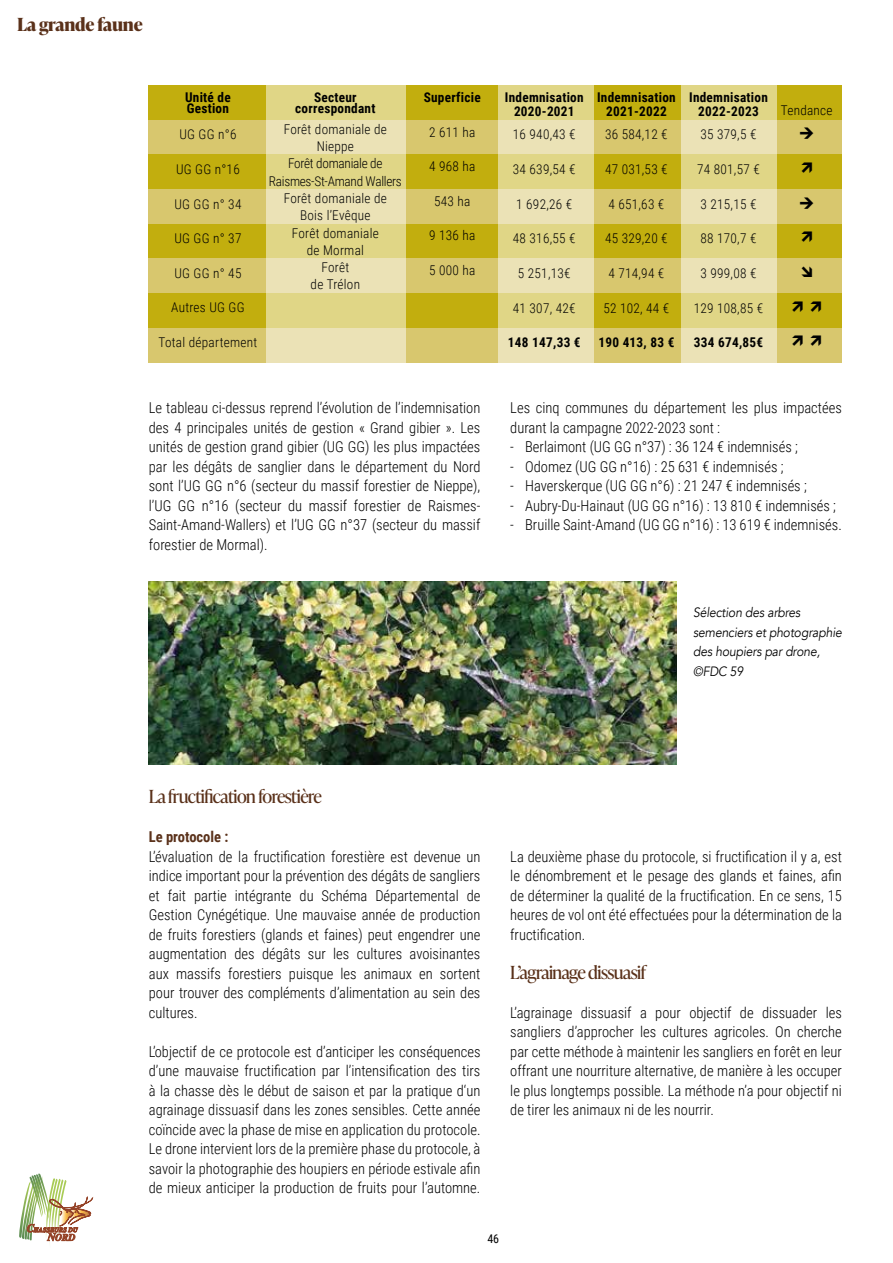
<style>
.page{position:relative;width:893px;height:1263px;background:#fff}
.page>*{position:absolute;margin:0;border:0;box-sizing:border-box;transform-origin:0 0}
.t1{font:18px "Ivy Presto Headline";letter-spacing:-.03em;color:#5a311a}
.t2{font:700 18px "Ivy Presto Headline";letter-spacing:-.01em;color:#5a311a}
.t3{font:300 15px/19.5px "Roboto Condensed";color:#000;text-align:justify}
.t4{font:700 15px "Roboto Condensed";color:#5a311a}
.t5{font:300 13.5px/17.4px "Roboto Condensed";letter-spacing:.02em;color:#000;text-align:center}
.t6{font:700 13.5px/14.4px "Roboto Condensed";letter-spacing:.02em;color:#000;text-align:center}
.t7{font:italic 13.5px/19.5px "Avenir";letter-spacing:-.01em;color:#000;scale:.9 1}
.t8{font:13.5px "Mini Pics International";color:#000}
.t9{font:12px "Roboto Condensed";color:#000}
</style>
<div class="page">
<svg style="left:19px;top:1173px;width:74px;height:70px"></svg>
<img style="left:149px;top:581px;width:527px;height:183px">
<div style="left:149px;top:85px;width:693px;height:35px;background:#c2ae0e"></div>
<div style="left:149px;top:120px;width:693px;height:34px;background:#d8c76e"></div>
<div style="left:149px;top:154px;width:693px;height:35px;background:#c2ae0e"></div>
<div style="left:149px;top:189px;width:693px;height:35px;background:#d8c76e"></div>
<div style="left:149px;top:224px;width:693px;height:34px;background:#c2ae0e"></div>
<div style="left:149px;top:258px;width:693px;height:35px;background:#d8c76e"></div>
<div style="left:149px;top:293px;width:693px;height:35px;background:#c2ae0e"></div>
<div style="left:149px;top:328px;width:693px;height:34px;background:#d8c76e"></div>
<svg style="left:266px;top:85px;width:139px;height:277px;background:#e5db9d"></svg>
<svg style="left:498px;top:85px;width:96px;height:277px;background:#e5db9d"></svg>
<svg style="left:682px;top:85px;width:95px;height:277px;background:#e5db9d"></svg>
<p class="t2" style="left:17px;top:11px;width:127px">La grande faune</p>
<p class="t6" style="left:185px;top:91px;width:47px;line-height:11.2px;text-align:left">Unité de<br>Gestion</p>
<p class="t5" style="left:179px;top:125px;width:59px">UG GG n°6</p>
<p class="t5" style="left:176px;top:160px;width:65px">UG GG n°16</p>
<p class="t5" style="left:174px;top:194px;width:69px">UG GG n° 34</p>
<p class="t5" style="left:174px;top:229px;width:69px">UG GG n° 37</p>
<p class="t5" style="left:174px;top:264px;width:69px">UG GG n° 45</p>
<p class="t5" style="left:171px;top:298px;width:75px">Autres UG GG</p>
<p class="t5" style="left:159px;top:333px;width:100px">Total département</p>
<p class="t6" style="left:295px;top:91px;width:82px;line-height:11.2px">Secteur correspondant</p>
<p class="t5" style="left:269px;top:119px;width:135px">Forêt domaniale de<br>Nieppe<br>Forêt domaniale de<br>Raismes-St-Amand Wallers<br>Forêt domaniale de<br>Bois l’Evêque<br>Forêt domaniale<br>de Mormal<br>Forêt<br>de Trélon</p>
<p class="t6" style="left:424px;top:89px;width:59px">Superficie</p>
<p class="t5" style="left:429px;top:122px;width:48px">2 611 ha</p>
<p class="t5" style="left:429px;top:157px;width:48px">4 968 ha</p>
<p class="t5" style="left:434px;top:192px;width:38px">543 ha</p>
<p class="t5" style="left:429px;top:226px;width:48px">9 136 ha</p>
<p class="t5" style="left:429px;top:261px;width:48px">5 000 ha</p>
<p class="t6" style="left:505px;top:89px;width:80px">Indemnisation<br>2020-2021</p>
<p class="t5" style="left:513px;top:125px;width:64px">16 940,43 €</p>
<p class="t5" style="left:513px;top:160px;width:64px">34 639,54 €</p>
<p class="t5" style="left:516px;top:195px;width:58px">1 692,26 €</p>
<p class="t5" style="left:513px;top:229px;width:64px">48 316,55 €</p>
<p class="t5" style="left:518px;top:264px;width:54px">5 251,13€</p>
<p class="t5" style="left:513px;top:299px;width:64px">41 307, 42€</p>
<p class="t6" style="left:508px;top:335px;width:74px">148 147,33 €</p>
<p class="t6" style="left:597px;top:89px;width:80px">Indemnisation<br>2021-2022</p>
<p class="t5" style="left:605px;top:125px;width:64px">36 584,12 €</p>
<p class="t5" style="left:605px;top:160px;width:64px">47 031,53 €</p>
<p class="t5" style="left:608px;top:195px;width:58px">4 651,63 €</p>
<p class="t5" style="left:605px;top:229px;width:64px">45 329,20 €</p>
<p class="t5" style="left:608px;top:264px;width:58px">4 714,94 €</p>
<p class="t5" style="left:603px;top:299px;width:67px">52 102, 44 €</p>
<p class="t6" style="left:598px;top:335px;width:78px">190 413, 83 €</p>
<p class="t6" style="left:689px;top:89px;width:80px">Indemnisation<br>2022-2023</p>
<p class="t5" style="left:700px;top:125px;width:58px">35 379,5 €</p>
<p class="t5" style="left:697px;top:160px;width:64px">74 801,57 €</p>
<p class="t5" style="left:700px;top:195px;width:58px">3 215,15 €</p>
<p class="t5" style="left:700px;top:229px;width:58px">88 170,7 €</p>
<p class="t5" style="left:700px;top:264px;width:58px">3 999,08 €</p>
<p class="t5" style="left:694px;top:299px;width:71px">129 108,85 €</p>
<p class="t6" style="left:694px;top:335px;width:71px">334 674,85€</p>
<p class="t5" style="left:781px;top:101px;width:53px">Tendance</p>
<p class="t8" style="left:800px;top:128px;width:15px">E</p>
<p class="t8" style="left:801px;top:162px;width:13px">H</p>
<p class="t8" style="left:800px;top:197px;width:15px">E</p>
<p class="t8" style="left:801px;top:232px;width:13px">H</p>
<p class="t8" style="left:801px;top:266px;width:13px">C</p>
<p class="t8" style="left:792px;top:301px;width:31px">H H</p>
<p class="t8" style="left:792px;top:336px;width:31px">H H</p>
<p class="t3" style="left:149px;top:397px;width:333px">Le tableau ci-dessus reprend l’évolution de l’indemnisation des 4 principales unités de gestion « Grand gibier ». Les unités de gestion grand gibier (UG GG) les plus impactées par les dégâts de sanglier dans le département du Nord sont l’UG GG n°6 (secteur du massif forestier de Nieppe), l’UG GG n°16 (secteur du massif forestier de Raismes-Saint-Amand-Wallers) et l’UG GG n°37 (secteur du massif forestier de Mormal).</p>
<p class="t3" style="left:510px;top:397px;width:333px">Les cinq communes du département les plus impactées durant la campagne 2022-2023 sont :</p>
<p class="t3" style="left:510px;top:436px;width:289px">- Berlaimont (UG GG n°37) : 36 124 € indemnisés ;</p>
<p class="t3" style="left:510px;top:456px;width:275px">- Odomez (UG GG n°16) : 25 631 € indemnisés ;</p>
<p class="t3" style="left:510px;top:475px;width:298px">- Haverskerque (UG GG n°6) : 21 247 € indemnisés ;</p>
<p class="t3" style="left:510px;top:495px;width:327px">- Aubry-Du-Hainaut (UG GG n°16) : 13 810 € indemnisés ;</p>
<p class="t3" style="left:510px;top:514px;width:333px">- Bruille Saint-Amand (UG GG n°16) : 13 619 € indemnisés.</p>
<p class="t7" style="left:693px;top:603px;width:167px">Sélection des arbres semenciers et photographie des houpiers par drone, ©FDC 59</p>
<p class="t1" style="left:149px;top:784px;width:174px">La fructification forestière</p>
<p class="t4" style="left:149px;top:826px;width:81px">Le protocole :</p>
<p class="t3" style="left:149px;top:846px;width:333px">L’évaluation de la fructification forestière est devenue un indice important pour la prévention des dégâts de sangliers et fait partie intégrante du Schéma Départemental de Gestion Cynégétique. Une mauvaise année de production de fruits forestiers (glands et faines) peut engendrer une augmentation des dégâts sur les cultures avoisinantes aux massifs forestiers puisque les animaux en sortent pour trouver des compléments d’alimentation au sein des cultures.</p>
<p class="t3" style="left:149px;top:1041px;width:333px">L’objectif de ce protocole est d’anticiper les conséquences d’une mauvaise fructification par l’intensification des tirs à la chasse dès le début de saison et par la pratique d‘un agrainage dissuasif dans les zones sensibles. Cette année coïncide avec la phase de mise en application du protocole.<br>Le drone intervient lors de la première phase du protocole, à savoir la photographie des houpiers en période estivale afin de mieux anticiper la production de fruits pour l’automne.</p>
<p class="t3" style="left:510px;top:846px;width:333px">La deuxième phase du protocole, si fructification il y a, est le dénombrement et le pesage des glands et faines, afin de déterminer la qualité de la fructification. En ce sens, 15 heures de vol ont été effectuées pour la détermination de la fructification.</p>
<p class="t1" style="left:510px;top:959px;width:137px">L’agrainage dissuasif</p>
<p class="t3" style="left:510px;top:1002px;width:333px">L’agrainage dissuasif a pour objectif de dissuader les sangliers d’approcher les cultures agricoles. On cherche par cette méthode à maintenir les sangliers en forêt en leur offrant une nourriture alternative, de manière à les occuper le plus longtemps possible. La méthode n’a pour objectif ni de tirer les animaux ni de les nourrir.</p>
<p class="t9" style="left:487px;top:1230px;width:13px">46</p>
</div>
